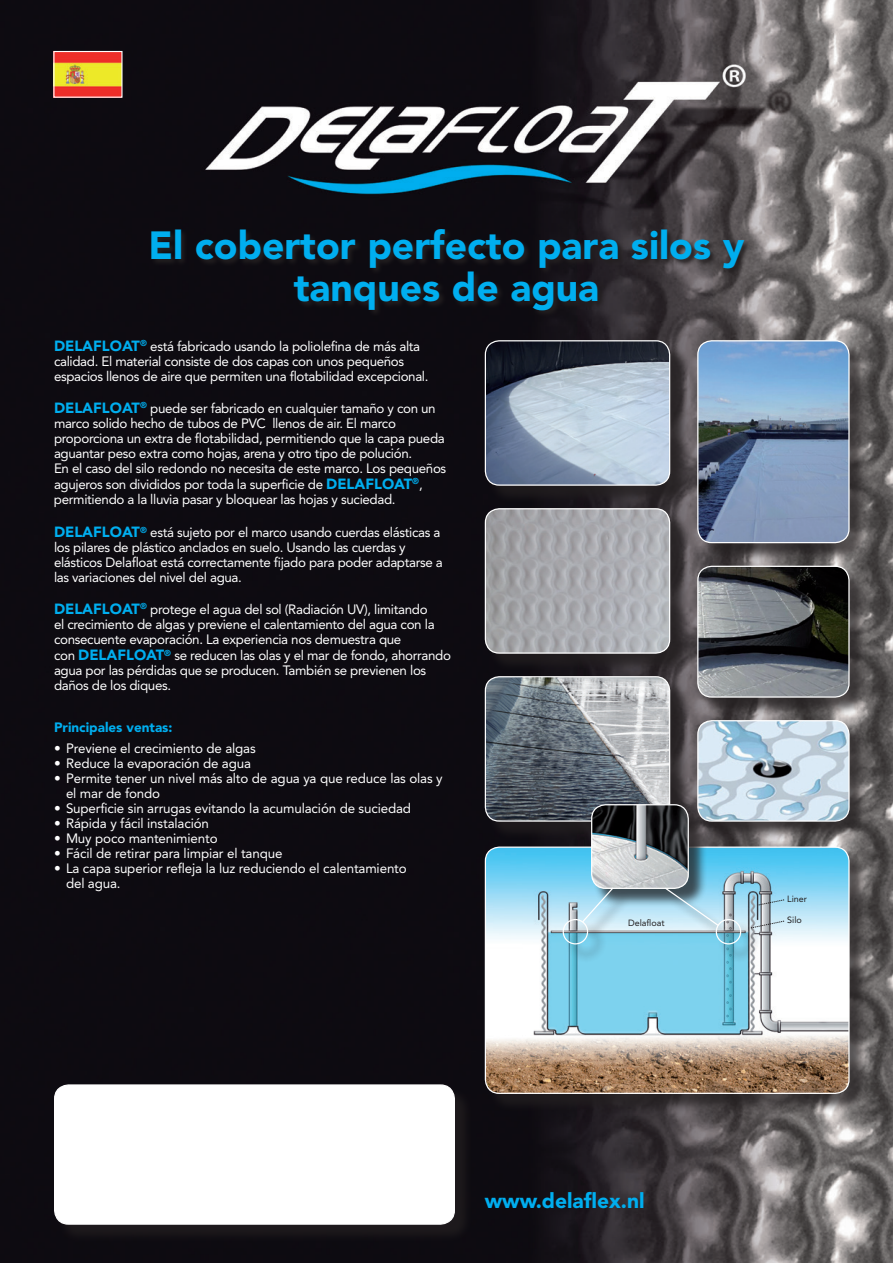
<style>
.page{position:relative;width:893px;height:1263px;background:#fff}
.page>*{position:absolute;margin:0;border:0;box-sizing:border-box;transform-origin:0 0}
.t1{font:900 39px/42px "Avenir";color:#00aeef;text-align:center}
.t2{font:900 21px "Avenir";color:#00aeef}
.t3{font:13.5px/15px "Avenir";letter-spacing:-.025em;color:#fff}
.t4{font:900 13.5px "Avenir";color:#00aeef}
.t5{font:9px "Avenir";color:#231f20}
.s1{font-weight:900;font-size:14.7px;color:#00aeef}
</style>
<div class="page">
<img style="left:0;top:0;width:893px;height:1263px">
<div style="left:487px;top:342px;width:202px;height:162px;background:#231f20;opacity:.75"></div>
<img style="left:485px;top:341px;width:185px;height:144px">
<div style="left:485px;top:340px;width:185px;height:146px;border:1px solid #fff;border-radius:14px"></div>
<div style="left:487px;top:678px;width:202px;height:162px;background:#231f20;opacity:.75"></div>
<img style="left:485px;top:677px;width:185px;height:144px">
<div style="left:485px;top:676px;width:185px;height:146px;border:1px solid #fff;border-radius:14px"></div>
<div style="left:487px;top:510px;width:202px;height:162px;background:#231f20;opacity:.75"></div>
<img style="left:485px;top:509px;width:185px;height:144px">
<div style="left:485px;top:508px;width:185px;height:146px;border:1px solid #fff;border-radius:14px"></div>
<div style="left:699px;top:568px;width:169px;height:148px;background:#231f20;opacity:.75"></div>
<img style="left:698px;top:566px;width:151px;height:131px">
<div style="left:697px;top:566px;width:153px;height:132px;border:1px solid #fff;border-radius:14px"></div>
<svg style="left:150px;top:228px;width:602px;height:90px;background:#1e1b1f"></svg>
<div style="left:487px;top:849px;width:381px;height:263px;background:#231f20;opacity:.75"></div>
<img style="left:485px;top:847px;width:364px;height:246px">
<div style="left:485px;top:846px;width:365px;height:248px;border:1px solid #fff;border-radius:14px"></div>
<div style="left:699px;top:722px;width:169px;height:118px;background:#231f20;opacity:.75"></div>
<img style="left:698px;top:721px;width:151px;height:100px">
<div style="left:697px;top:720px;width:153px;height:102px;border:1px solid #fff;border-radius:14px"></div>
<div style="left:593px;top:806px;width:114px;height:101px;background:#231f20;opacity:.75"></div>
<img style="left:592px;top:805px;width:96px;height:82px">
<div style="left:591px;top:804px;width:98px;height:85px;border:1px solid #fff;border-radius:14px"></div>
<div style="left:668px;top:891px;width:68px;height:52px;background:#231f20;opacity:.75"></div>
<svg style="left:664px;top:886px;width:56px;height:41px;background:#a4c9d9"></svg>
<div style="left:585px;top:891px;width:46px;height:49px;background:#231f20;opacity:.75"></div>
<svg style="left:581px;top:886px;width:34px;height:38px"></svg>
<div style="left:565px;top:922px;width:41px;height:41px;background:#231f20;opacity:.75"></div>
<div style="left:563px;top:919px;width:25px;height:25px;border:1px solid #fff;border-radius:50%"></div>
<div style="left:718px;top:922px;width:41px;height:41px;background:#231f20;opacity:.75"></div>
<div style="left:716px;top:919px;width:25px;height:25px;border:1px solid #fff;border-radius:50%"></div>
<svg style="left:758px;top:899px;width:27px;height:6px"></svg>
<svg style="left:750px;top:921px;width:35px;height:7px"></svg>
<img style="left:55px;top:53px;width:66px;height:43px">
<div style="left:53px;top:51px;width:70px;height:47px;border:1px solid #fff"></div>
<div style="left:56px;top:1087px;width:418px;height:156px;background:#171417"></div>
<div style="left:55px;top:1085px;width:399px;height:139px;background:#fff;border-radius:14px"></div>
<div style="left:54px;top:1084px;width:401px;height:141px;border:1px solid #fff;border-radius:14px"></div>
<div style="left:699px;top:342px;width:169px;height:220px;background:#231f20;opacity:.75"></div>
<img style="left:698px;top:341px;width:151px;height:202px">
<div style="left:697px;top:340px;width:153px;height:203px;border:1px solid #fff;border-radius:14px"></div>
<h1 class="t1" style="left:149px;top:224px;width:597px">El cobertor perfecto para silos y tanques de agua</h1>
<p class="t3" style="left:54px;top:339px;width:376px"><span class="s1">DELAFLOAT</span><sup>®</sup> está fabricado usando la poliolefina de más alta calidad. El material consiste de dos capas con unos pequeños espacios llenos de aire que permiten una flotabilidad excepcional.</p>
<p class="t3" style="left:54px;top:401px;width:394px"><span class="s1">DELAFLOAT</span><sup>®</sup> puede ser fabricado en cualquier tamaño y con un marco solido hecho de tubos de PVC llenos de air. El marco proporciona un extra de flotabilidad, permitiendo que la capa pueda aguantar peso extra como hojas, arena y otro tipo de polución.<br>En el caso del silo redondo no necesita de este marco. Los pequeños</p>
<p class="t3" style="left:54px;top:477px;width:370px">agujeros son divididos por toda la superficie de <span class="s1">DELAFLOAT</span><sup>®</sup>, permitiendo a la lluvia pasar y bloquear las hojas y suciedad.</p>
<p class="t3" style="left:54px;top:525px;width:390px"><span class="s1">DELAFLOAT</span><sup>®</sup> está sujeto por el marco usando cuerdas elásticas a los pilares de plástico anclados en suelo. Usando las cuerdas y elásticos Delafloat está correctamente fijado para poder adaptarse a las variaciones del nivel del agua.</p>
<p class="t3" style="left:54px;top:602px;width:382px"><span class="s1">DELAFLOAT</span><sup>®</sup> protege el agua del sol (Radiación UV), limitando el crecimiento de algas y previene el calentamiento del agua con la consecuente evaporación. La experiencia nos demuestra que</p>
<p class="t3" style="left:54px;top:648px;width:399px">con <span class="s1">DELAFLOAT</span><sup>®</sup> se reducen las olas y el mar de fondo, ahorrando agua por las pérdidas que se producen. También se previenen los daños de los diques.</p>
<p class="t4" style="left:54px;top:719px;width:120px">Principales ventas:</p>
<p class="t3" style="left:54px;top:741px;width:203px">• Previene el crecimiento de algas</p>
<p class="t3" style="left:54px;top:756px;width:198px">• Reduce la evaporación de agua</p>
<p class="t3" style="left:66px;top:771px;width:378px;text-indent:-12px">• Permite tener un nivel más alto de agua ya que reduce las olas y el mar de fondo</p>
<p class="t3" style="left:54px;top:801px;width:359px">• Superficie sin arrugas evitando la acumulación de suciedad</p>
<p class="t3" style="left:54px;top:816px;width:156px">• Rápida y fácil instalación</p>
<p class="t3" style="left:54px;top:831px;width:165px">• Muy poco mantenimiento</p>
<p class="t3" style="left:54px;top:846px;width:230px">• Fácil de retirar para limpiar el tanque</p>
<p class="t3" style="left:66px;top:861px;width:342px;text-indent:-12px">• La capa superior refleja la luz reduciendo el calentamiento del agua.</p>
<p class="t5" style="left:787px;top:894px;width:21px">Liner</p>
<p class="t5" style="left:628px;top:917px;width:38px">Delafloat</p>
<p class="t5" style="left:787px;top:915px;width:16px">Silo</p>
<h2 class="t2" style="left:485px;top:1187px;width:161px">www.delaflex.nl</h2>
</div>
